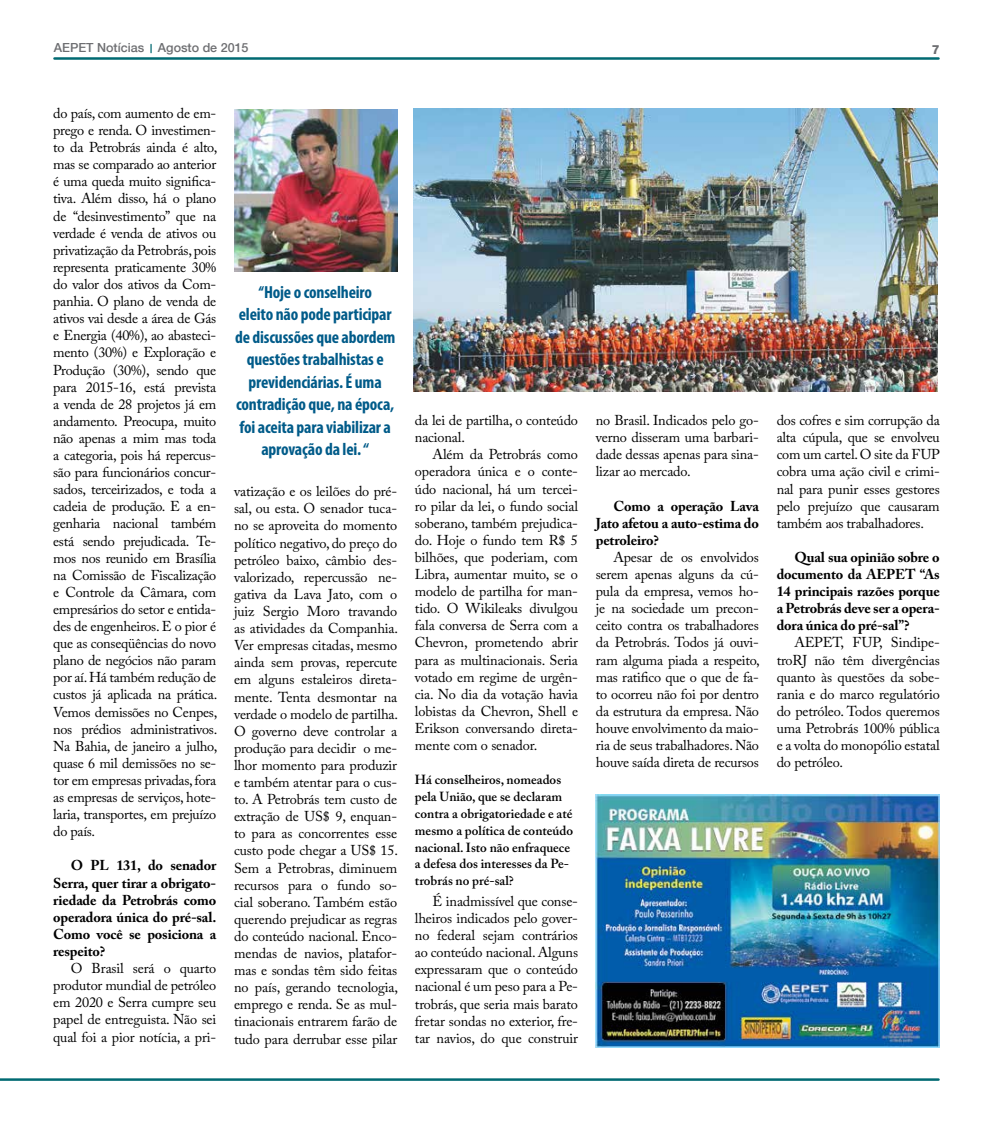
<style>
.page{position:relative;width:993px;height:1134px;background:#fff}
.page>*{position:absolute;margin:0;border:0;box-sizing:border-box;transform-origin:0 0}
.t1{font:700 condensed 17.5px/22.5px "Myriad Pro";letter-spacing:-.01em;color:#005b89;text-align:center}
.t2{font:14.25px/17.1px "Adobe Caslon Pro";letter-spacing:-.01em;color:#000;text-align:justify}
.t3{font:700 14.25px/17.1px "Adobe Caslon Pro";letter-spacing:-.01em;color:#000;text-align:justify}
.t4{font:600 13.12px/16.9px "Adobe Caslon Pro";color:#000}
.t5{font:500 12.5px "Helvetica Neue LT Com";color:#6d6e71}
.t6{font:800 12.5px "Helvetica Neue LT Com";color:#6d6e71}
</style>
<div class="page">
<hr style="left:54px;top:57px;width:884px;height:3px;background:#006a72">
<svg style="left:150px;top:44px;width:2px;height:9px"></svg>
<hr style="left:0;top:1078px;width:938px;height:3px;background:#006a72">
<img style="left:413px;top:108px;width:524px;height:284px">
<img style="left:234px;top:109px;width:163px;height:162px">
<img style="left:595px;top:795px;width:344px;height:252px">
<p class="t5" style="left:54px;top:40px;width:196px">AEPET Notícias Agosto de 2015</p>
<p class="t6" style="left:931px;top:42px;width:9px">7</p>
<p class="t2" style="left:53px;top:104px;width:166px">do país, com aumento de em&shy;prego e renda. O investimen&shy;to da Petrobrás ainda é alto, mas se comparado ao anterior é uma queda muito significa&shy;tiva. Além disso, há o plano de “desinvestimento” que na verdade é venda de ativos ou privatização da Petrobrás, pois representa praticamente 30% do valor dos ativos da Com&shy;panhia. O plano de venda de ativos vai desde a área de Gás e Energia (40%), ao abasteci&shy;mento (30%) e Exploração e Produção (30%), sendo que para 2015-16, está prevista a venda de 28 projetos já em andamento. Preocupa, muito não apenas a mim mas toda a categoria, pois há repercus&shy;são para funcionários concur&shy;sados, terceirizados, e toda a cadeia de produção. E a en&shy;genharia nacional também está sendo prejudicada. Te&shy;mos nos reunido em Brasília na Comissão de Fiscalização e Controle da Câmara, com empresários do setor e entida&shy;des de engenheiros. E o pior é que as conseqüências do novo plano de negócios não param por aí. Há também redução de custos já aplicada na prática.<br>Vemos demissões no Cenpes, nos prédios administrativos.<br>Na Bahia, de janeiro a julho, quase 6 mil demissões no se&shy;tor em empresas privadas, fora as empresas de serviços, hote&shy;laria, transportes, em prejuízo do país.</p>
<p class="t3" style="left:53px;top:857px;width:165px;text-indent:18px">O PL 131, do senador Serra, quer tirar a obrigato&shy;riedade da Petrobrás como operadora única do pré-sal.<br>Como você se posiciona a respeito?</p>
<p class="t2" style="left:53px;top:959px;width:165px;text-indent:18px">O Brasil será o quarto produtor mundial de petróleo em 2020 e Serra cumpre seu papel de entreguista. Não sei qual foi a pior notícia, a pri-</p>
<p class="t1" style="left:235px;top:280px;width:162px">‘‘Hoje o conselheiro<br>eleito não pode participar de discussões que abordem questões trabalhistas e previdenciárias. É uma contradição que, na época, foi aceita para viabilizar a aprovação da lei. ‘‘</p>
<p class="t2" style="left:234px;top:483px;width:166px">vatização e os leilões do pré&shy;sal, ou esta. O senador tuca&shy;no se aproveita do momento político negativo, do preço do petróleo baixo, câmbio des&shy;valorizado, repercussão ne&shy;gativa da Lava Jato, com o juiz Sergio Moro travando as atividades da Companhia.<br>Ver empresas citadas, mesmo ainda sem provas, repercute em alguns estaleiros direta&shy;mente. Tenta desmontar na verdade o modelo de partilha.<br>O governo deve controlar a produção para decidir o me&shy;lhor momento para produzir e também atentar para o cus&shy;to. A Petrobrás tem custo de extração de US$ 9, enquan&shy;to para as concorrentes esse custo pode chegar a US$ 15.<br>Sem a Petrobras, diminuem recursos para o fundo so&shy;cial soberano. Também estão querendo prejudicar as regras do conteúdo nacional. Enco&shy;mendas de navios, platafor&shy;mas e sondas têm sido feitas no país, gerando tecnologia, emprego e renda. Se as mul&shy;tinacionais entrarem farão de tudo para derrubar esse pilar</p>
<p class="t2" style="left:415px;top:412px;width:165px">da lei de partilha, o conteúdo nacional.</p>
<p class="t2" style="left:415px;top:446px;width:165px;text-indent:18px">Além da Petrobrás como operadora única e o conte&shy;údo nacional, há um tercei&shy;ro pilar da lei, o fundo social soberano, também prejudica&shy;do. Hoje o fundo tem R$ 5 bilhões, que poderiam, com Libra, aumentar muito, se o modelo de partilha for man&shy;tido. O Wikileaks divulgou fala conversa de Serra com a Chevron, prometendo abrir para as multinacionais. Seria votado em regime de urgên&shy;cia. No dia da votação havia lobistas da Chevron, Shell e Erikson conversando direta&shy;mente com o senador.</p>
<p class="t4" style="left:415px;top:771px;width:160px">Há conselheiros, nomeados pela União, que se declaram contra a obrigatoriedade e até mesmo a política de conteúdo nacional. Isto não enfraquece a defesa dos interesses da Pe&shy;trobrás no pré-sal?</p>
<p class="t2" style="left:415px;top:892px;width:165px;text-indent:18px">É inadmissível que conse&shy;lheiros indicados pelo gover&shy;no federal sejam contrários ao conteúdo nacional. Alguns expressaram que o conteúdo nacional é um peso para a Pe&shy;trobrás, que seria mais barato fretar sondas no exterior, fre&shy;tar navios, do que construir</p>
<p class="t2" style="left:595px;top:412px;width:164px">no Brasil. Indicados pelo go&shy;verno disseram uma barbari&shy;dade dessas apenas para sina&shy;lizar ao mercado.</p>
<p class="t3" style="left:595px;top:497px;width:165px;text-indent:18px">Como a operação Lava Jato afetou a auto-estima do petroleiro?</p>
<p class="t2" style="left:595px;top:548px;width:165px;text-indent:18px">Apesar de os envolvidos serem apenas alguns da cú&shy;pula da empresa, vemos ho&shy;je na sociedade um precon&shy;ceito contra os trabalhadores da Petrobrás. Todos já ouvi&shy;ram alguma piada a respeito, mas ratifico que o que de fa&shy;to ocorreu não foi por dentro da estrutura da empresa. Não houve envolvimento da maio&shy;ria de seus trabalhadores. Não houve saída direta de recursos</p>
<p class="t2" style="left:776px;top:412px;width:165px">dos cofres e sim corrupção da alta cúpula, que se envolveu com um cartel. O site da FUP cobra uma ação civil e crimi&shy;nal para punir esses gestores pelo prejuízo que causaram também aos trabalhadores.</p>
<p class="t3" style="left:776px;top:548px;width:165px;text-indent:18px">Qual sua opinião sobre o documento da AEPET “As 14 principais razões porque a Petrobrás deve ser a opera&shy;dora única do pré-sal”?</p>
<p class="t2" style="left:776px;top:634px;width:165px;text-indent:18px">AEPET, FUP, Sindipe&shy;troRJ não têm divergências quanto às questões da sobe&shy;rania e do marco regulatório do petróleo. Todos queremos uma Petrobrás 100% pública e a volta do monopólio estatal do petróleo.</p>
</div>
